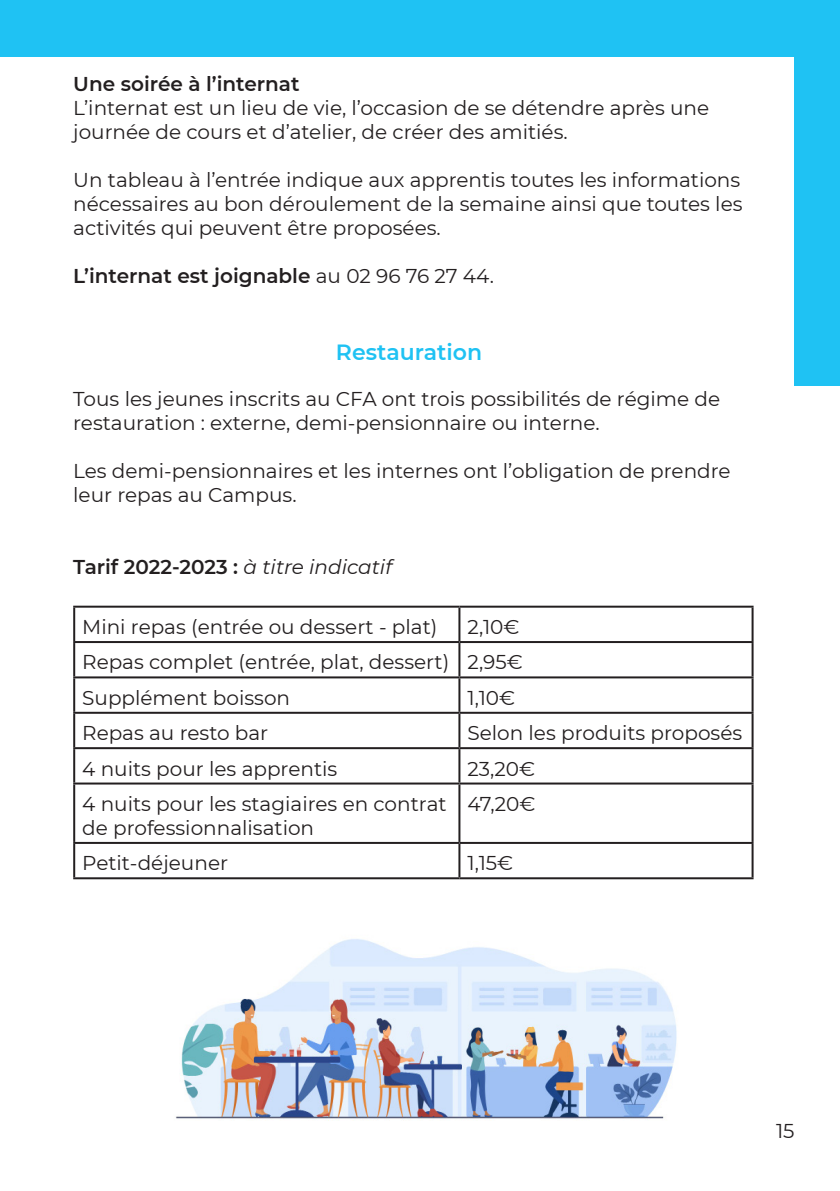
<style>
.page{position:relative;width:840px;height:1191px;background:#fff}
.page>*{position:absolute;margin:0;border:0;box-sizing:border-box;transform-origin:0 0}
.t1{font:600 22px "Montserrat";color:#1fc2f3}
.t2{font:20px/24px "Montserrat";color:#231f20}
.t3{font:600 20px "Montserrat";color:#231f20}
.s1{font-weight:400}
.s2{font-weight:400;font-style:italic}
</style>
<div class="page">
<div style="left:794px;top:0;width:45px;height:386px;background:#1fc2f3"></div>
<div style="left:0;top:0;width:839px;height:57px;background:#1fc2f3"></div>
<hr style="left:73px;top:605px;width:386px;height:2px;background:#231f20">
<hr style="left:73px;top:607px;width:2px;height:34px;background:#231f20">
<hr style="left:459px;top:605px;width:294px;height:2px;background:#231f20">
<hr style="left:458px;top:607px;width:2px;height:34px;background:#231f20">
<hr style="left:751px;top:607px;width:2px;height:34px;background:#231f20">
<hr style="left:73px;top:641px;width:386px;height:2px;background:#231f20">
<hr style="left:73px;top:643px;width:2px;height:33px;background:#231f20">
<hr style="left:459px;top:641px;width:294px;height:2px;background:#231f20">
<hr style="left:458px;top:643px;width:2px;height:33px;background:#231f20">
<hr style="left:751px;top:643px;width:2px;height:33px;background:#231f20">
<hr style="left:73px;top:676px;width:386px;height:2px;background:#231f20">
<hr style="left:73px;top:678px;width:2px;height:34px;background:#231f20">
<hr style="left:459px;top:676px;width:294px;height:2px;background:#231f20">
<hr style="left:458px;top:678px;width:2px;height:34px;background:#231f20">
<hr style="left:751px;top:678px;width:2px;height:34px;background:#231f20">
<hr style="left:73px;top:712px;width:386px;height:2px;background:#231f20">
<hr style="left:73px;top:714px;width:2px;height:33px;background:#231f20">
<hr style="left:459px;top:712px;width:294px;height:2px;background:#231f20">
<hr style="left:458px;top:714px;width:2px;height:33px;background:#231f20">
<hr style="left:751px;top:714px;width:2px;height:33px;background:#231f20">
<hr style="left:73px;top:747px;width:386px;height:2px;background:#231f20">
<hr style="left:73px;top:749px;width:2px;height:33px;background:#231f20">
<hr style="left:459px;top:747px;width:294px;height:2px;background:#231f20">
<hr style="left:458px;top:749px;width:2px;height:33px;background:#231f20">
<hr style="left:751px;top:749px;width:2px;height:33px;background:#231f20">
<hr style="left:73px;top:782px;width:386px;height:2px;background:#231f20">
<hr style="left:73px;top:784px;width:2px;height:58px;background:#231f20">
<hr style="left:459px;top:782px;width:294px;height:2px;background:#231f20">
<hr style="left:458px;top:784px;width:2px;height:58px;background:#231f20">
<hr style="left:751px;top:784px;width:2px;height:58px;background:#231f20">
<hr style="left:73px;top:842px;width:386px;height:2px;background:#231f20">
<hr style="left:73px;top:844px;width:2px;height:33px;background:#231f20">
<hr style="left:459px;top:842px;width:294px;height:2px;background:#231f20">
<hr style="left:458px;top:844px;width:2px;height:33px;background:#231f20">
<hr style="left:751px;top:844px;width:2px;height:33px;background:#231f20">
<hr style="left:73px;top:877px;width:386px;height:2px;background:#231f20">
<hr style="left:459px;top:877px;width:294px;height:2px;background:#231f20">
<img style="left:175px;top:939px;width:502px;height:182px">
<p class="t3" style="left:73px;top:70px;width:228px">Une soirée à l’internat</p>
<p class="t2" style="left:73px;top:95px;width:637px">L’internat est un lieu de vie, l’occasion de se détendre après une journée de cours et d’atelier, de créer des amitiés.</p>
<p class="t2" style="left:73px;top:167px;width:670px;text-align:justify">Un tableau à l’entrée indique aux apprentis toutes les informations nécessaires au bon déroulement de la semaine ainsi que toutes les activités qui peuvent être proposées.</p>
<p class="t3" style="left:73px;top:262px;width:422px">L’internat est joignable <span class="s1">au 02 96 76 27 44.</span></p>
<p class="t1" style="left:336px;top:336px;width:148px">Restauration</p>
<p class="t2" style="left:73px;top:386px;width:648px">Tous les jeunes inscrits au CFA ont trois possibilités de régime de restauration : externe, demi-pensionnaire ou interne.</p>
<p class="t2" style="left:73px;top:458px;width:658px">Les demi-pensionnaires et les internes ont l’obligation de prendre leur repas au Campus.</p>
<p class="t3" style="left:73px;top:552px;width:320px">Tarif 2022-2023 : <span class="s2">à titre indicatif</span></p>
<p class="t2" style="left:82px;top:614px;width:356px">Mini repas (entrée ou dessert - plat)</p>
<p class="t2" style="left:467px;top:614px;width:54px">2,10€</p>
<p class="t2" style="left:82px;top:649px;width:368px">Repas complet (entrée, plat, dessert)</p>
<p class="t2" style="left:467px;top:649px;width:57px">2,95€</p>
<p class="t2" style="left:82px;top:685px;width:209px">Supplément boisson</p>
<p class="t2" style="left:467px;top:685px;width:49px">1,10€</p>
<p class="t2" style="left:82px;top:720px;width:187px">Repas au resto bar</p>
<p class="t2" style="left:467px;top:720px;width:276px">Selon les produits proposés</p>
<p class="t2" style="left:82px;top:755px;width:256px">4 nuits pour les apprentis</p>
<p class="t2" style="left:467px;top:755px;width:69px">23,20€</p>
<p class="t2" style="left:82px;top:791px;width:366px">4 nuits pour les stagiaires en contrat de professionnalisation</p>
<p class="t2" style="left:467px;top:791px;width:69px">47,20€</p>
<p class="t2" style="left:82px;top:850px;width:147px">Petit-déjeuner</p>
<p class="t2" style="left:467px;top:850px;width:47px">1,15€</p>
<p class="t2" style="left:775px;top:1118px;width:20px">15</p>
</div>
